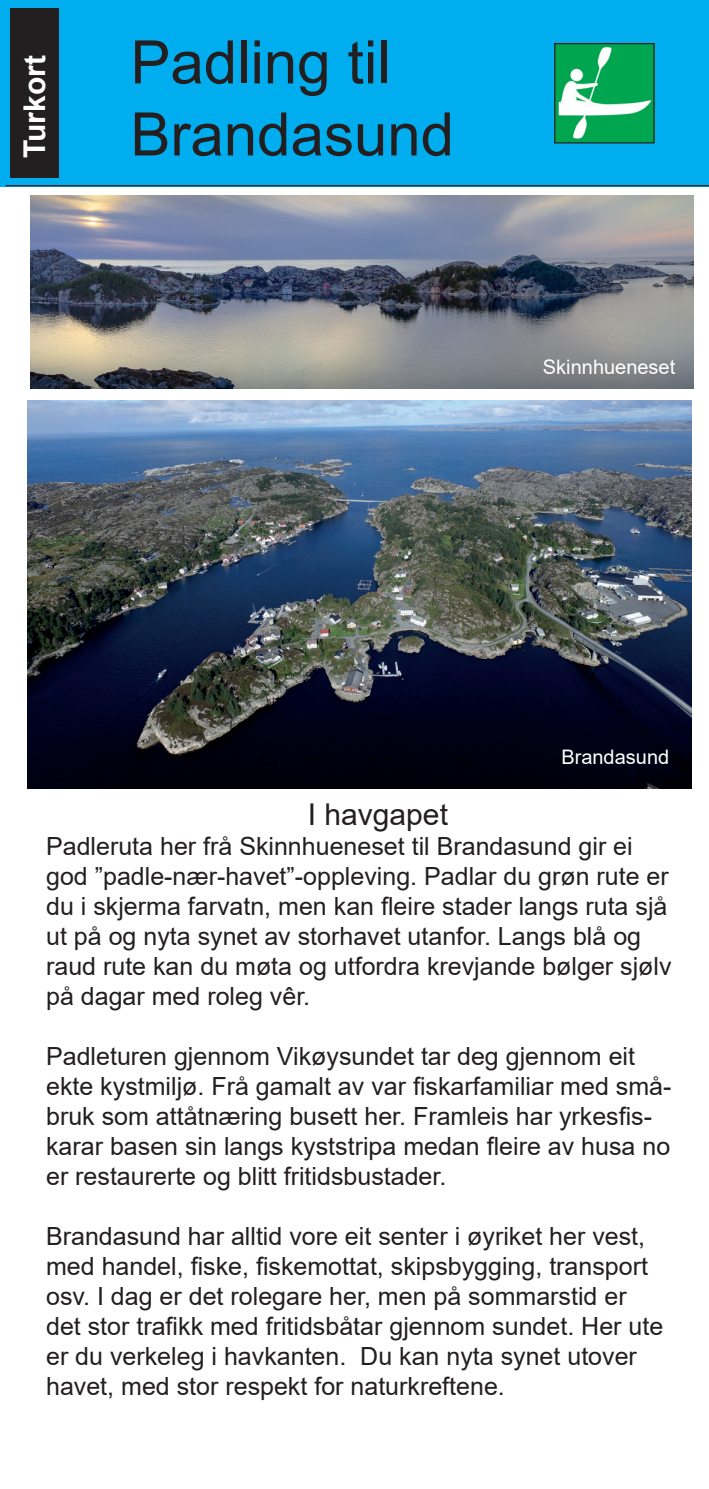
<style>
.page{position:relative;width:709px;height:1489px;background:#fff}
.page>*{position:absolute;margin:0;border:0;box-sizing:border-box;transform-origin:0 0}
.t1{font:60px/72px "Arial";color:#231f20}
.t2{font:30px "Arial";color:#231f20}
.t3{font:700 30px "Arial";color:#fff}
.t4{font:25px/30px "Arial";color:#231f20}
.t5{font:20px "Arial";color:#fff}
</style>
<div class="page">
<div style="left:0;top:0;width:709px;height:186px;background:#00aeef"></div>
<div style="left:10px;top:9px;width:49px;height:169px;background:#231f20"></div>
<hr style="left:6px;top:185px;width:703px;height:1px;background:#231f20">
<img style="left:556px;top:45px;width:96px;height:96px">
<div style="left:554px;top:43px;width:100px;height:100px;border:1px solid #231f20"></div>
<img style="left:27px;top:400px;width:664px;height:388px">
<img style="left:30px;top:195px;width:663px;height:193px">
<p class="t3" style="left:14px;top:158px;width:104px;rotate:-90deg">Turkort</p>
<h1 class="t1" style="left:130px;top:26px;width:325px">Padling til<br>Brandasund</h1>
<p class="t5" style="left:543px;top:353px;width:134px">Skinnhueneset</p>
<p class="t2" style="left:308px;top:793px;width:142px">I havgapet</p>
<p class="t5" style="left:561px;top:743px;width:109px">Brandasund</p>
<p class="t4" style="left:46px;top:830px;width:627px">Padleruta her frå Skinnhueneset til Brandasund gir ei god ”padle-nær-havet”-oppleving. Padlar du grøn rute er du i skjerma farvatn, men kan fleire stader langs ruta sjå ut på og nyta synet av storhavet utanfor. Langs blå og raud rute kan du møta og utfordra krevjande bølger sjølv på dagar med roleg vêr.</p>
<p class="t4" style="left:46px;top:1040px;width:627px">Padleturen gjennom Vikøysundet tar deg gjennom eit ekte kystmiljø. Frå gamalt av var fiskarfamiliar med små&shy;bruk som attåtnæring busett her. Framleis har yrkesfis&shy;karar basen sin langs kyststripa medan fleire av husa no er restaurerte og blitt fritidsbustader.</p>
<p class="t4" style="left:46px;top:1220px;width:618px">Brandasund har alltid vore eit senter i øyriket her vest, med handel, fiske, fiskemottat, skipsbygging, transport osv. I dag er det rolegare her, men på sommarstid er det stor trafikk med fritidsbåtar gjennom sundet. Her ute er du verkeleg i havkanten. Du kan nyta synet utover havet, med stor respekt for naturkreftene.</p>
</div>
